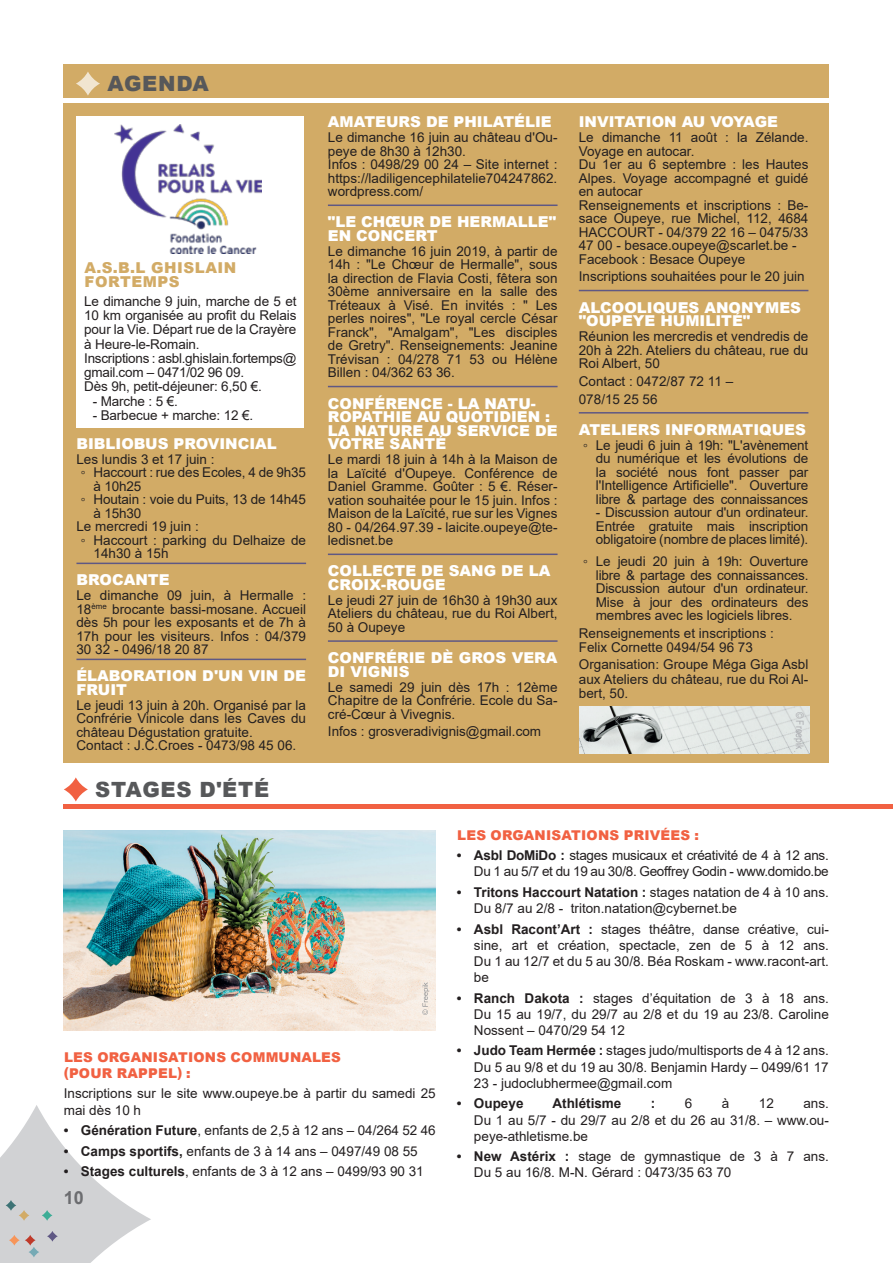
<style>
.page{position:relative;width:893px;height:1263px;background:#fff}
.page>*{position:absolute;margin:0;border:0;box-sizing:border-box;transform-origin:0 0}
.t1{font:900 21px "Arial";letter-spacing:.035em;color:#57585a}
.t2{font:700 18px "Arial";color:#6c6d70}
.t3{font:900 15px/13.5px "Arial";color:#fff}
.t4{font:900 15px/14.2px "Arial";letter-spacing:.035em;color:#d2ab66}
.t5{font:13.5px/13.5px "Arial";color:#231f20;text-align:justify}
.t6{font:13.5px/16.2px "Arial";letter-spacing:-.02em;color:#231f20;text-align:right}
.t7{font:900 13.5px/16.2px "Arial";letter-spacing:.015em;color:#f16142}
.t8{font:700 13.5px "Arial";color:#231f20}
.t9{font:10.5px "Arial Narrow";color:#acadb1}
.s1{font-weight:700}
</style>
<div class="page">
<svg style="left:0;top:1105px;width:151px;height:158px"></svg>
<svg style="left:6px;top:1200px;width:10px;height:11px"></svg>
<svg style="left:19px;top:1210px;width:10px;height:11px"></svg>
<svg style="left:42px;top:1210px;width:10px;height:11px"></svg>
<svg style="left:47px;top:1231px;width:11px;height:10px"></svg>
<svg style="left:25px;top:1235px;width:11px;height:10px"></svg>
<svg style="left:29px;top:1247px;width:10px;height:10px"></svg>
<svg style="left:9px;top:1235px;width:11px;height:10px"></svg>
<div style="left:64px;top:64px;width:765px;height:698px;background:#d2ab66"></div>
<svg style="left:76px;top:72px;width:24px;height:24px"></svg>
<hr style="left:64px;top:99px;width:771px;height:4px;background:#fff">
<img style="left:579px;top:707px;width:231px;height:47px">
<hr style="left:76px;top:563px;width:230px;height:1px;background:#5f5884">
<hr style="left:76px;top:659px;width:230px;height:1px;background:#5f5884">
<div style="left:77px;top:116px;width:227px;height:312px;background:#fff"></div>
<img style="left:115px;top:124px;width:147px;height:130px">
<hr style="left:328px;top:205px;width:230px;height:1px;background:#5f5884">
<hr style="left:328px;top:386px;width:230px;height:1px;background:#5f5884">
<hr style="left:328px;top:554px;width:230px;height:1px;background:#5f5884">
<hr style="left:328px;top:640px;width:230px;height:2px;background:#5f5884">
<hr style="left:579px;top:290px;width:229px;height:1px;background:#5f5884">
<hr style="left:579px;top:412px;width:229px;height:2px;background:#5f5884">
<img style="left:64px;top:830px;width:372px;height:200px">
<svg style="left:422px;top:982px;width:7px;height:33px"></svg>
<svg style="left:64px;top:777px;width:24px;height:24px"></svg>
<div style="left:64px;top:804px;width:829px;height:5px;background:#f16142"></div>
<h1 class="t1" style="left:107px;top:69px;width:103px">AGENDA</h1>
<p class="t4" style="left:84px;top:260px;width:153px">A.S.B.L GHISLAIN<br>FORTEMPS</p>
<p class="t5" style="left:84px;top:294px;width:214px;line-height:14.2px;text-align:left">Le dimanche 9 juin, marche de 5 et<br>10 km organisée au profit du Relais pour la Vie. Départ rue de la Crayère à Heure-le-Romain.<br>Inscriptions : asbl.ghislain.fortemps@ gmail.com – 0471/02 96 09.<br>Dès 9h, petit-déjeuner: 6,50 €.</p>
<p class="t5" style="left:93px;top:394px;width:87px">- Marche : 5 €.</p>
<p class="t5" style="left:93px;top:408px;width:162px">- Barbecue + marche: 12 €.</p>
<p class="t3" style="left:76px;top:436px;width:202px">BIBLIOBUS PROVINCIAL</p>
<p class="t5" style="left:76px;top:452px;width:140px">Les lundis 3 et 17 juin :</p>
<p class="t5" style="left:81px;top:466px;width:227px">◦ Haccourt : rue des Ecoles, 4 de 9h35</p>
<p class="t5" style="left:93px;top:479px;width:49px">à 10h25</p>
<p class="t5" style="left:81px;top:493px;width:227px">◦ Houtain : voie du Puits, 13 de 14h45</p>
<p class="t5" style="left:93px;top:506px;width:49px">à 15h30</p>
<p class="t5" style="left:76px;top:520px;width:124px">Le mercredi 19 juin :</p>
<p class="t5" style="left:81px;top:533px;width:227px">◦ Haccourt : parking du Delhaize de</p>
<p class="t5" style="left:93px;top:547px;width:77px">14h30 à 15h</p>
<p class="t3" style="left:76px;top:573px;width:95px">BROCANTE</p>
<p class="t5" style="left:76px;top:589px;width:231px">Le dimanche 09 juin, à Hermalle :<br>18<sup>ème</sup> brocante bassi-mosane. Accueil dès 5h pour les exposants et de 7h à 17h pour les visiteurs. Infos : 04/379<br>30 32 - 0496/18 20 87</p>
<p class="t3" style="left:76px;top:669px;width:231px">ÉLABORATION D'UN VIN DE<br>FRUIT</p>
<p class="t5" style="left:76px;top:698px;width:231px;text-align:left">Le jeudi 13 juin à 20h. Organisé par la Confrérie Vinicole dans les Caves du château Dégustation gratuite.<br>Contact : J.C.Croes - 0473/98 45 06.</p>
<h1 class="t1" style="left:95px;top:774px;width:175px">STAGES D'ÉTÉ</h1>
<p class="t3" style="left:328px;top:114px;width:225px">AMATEURS DE PHILATÉLIE</p>
<p class="t5" style="left:328px;top:130px;width:231px;text-align:left">Le dimanche 16 juin au château d'Ou&shy;peye de 8h30 à 12h30.<br>Infos : 0498/29 00 24 – Site internet : https://ladiligencephilatelie704247862. wordpress.com/</p>
<p class="t3" style="left:328px;top:215px;width:230px">"LE CHŒUR DE HERMALLE"<br>EN CONCERT</p>
<p class="t5" style="left:328px;top:244px;width:231px">Le dimanche 16 juin 2019, à partir de 14h : "Le Chœur de Hermalle", sous la direction de Flavia Costi, fêtera son 30ème anniversaire en la salle des Tréteaux à Visé. En invités : " Les perles noires", "Le royal cercle César Franck", "Amalgam", "Les disciples de Gretry". Renseignements: Jeanine Trévisan : 04/278 71 53 ou Hélène Billen : 04/362 63 36.</p>
<p class="t3" style="left:328px;top:396px;width:231px">CONFÉRENCE - LA NATU-<br>ROPATHIE AU QUOTIDIEN :<br>LA NATURE AU SERVICE DE<br>VOTRE SANTÉ</p>
<p class="t5" style="left:328px;top:452px;width:231px">Le mardi 18 juin à 14h à la Maison de la Laïcité d'Oupeye. Conférence de Daniel Gramme. Goûter : 5 €. Réser&shy;vation souhaitée pour le 15 juin. Infos :<br>Maison de la Laïcité, rue sur les Vignes 80 - 04/264.97.39 - laicite.oupeye@te&shy;ledisnet.be</p>
<p class="t3" style="left:328px;top:564px;width:224px">COLLECTE DE SANG DE LA<br>CROIX-ROUGE</p>
<p class="t5" style="left:328px;top:593px;width:231px">Le jeudi 27 juin de 16h30 à 19h30 aux Ateliers du château, rue du Roi Albert, 50 à Oupeye</p>
<p class="t3" style="left:328px;top:650px;width:231px">CONFRÉRIE DÈ GROS VERA<br>DI VIGNIS</p>
<p class="t5" style="left:328px;top:680px;width:231px">Le samedi 29 juin dès 17h : 12ème Chapitre de la Confrérie. Ecole du Sa&shy;cré-Cœur à Vivegnis.</p>
<p class="t5" style="left:328px;top:725px;width:215px">Infos : grosveradivignis@gmail.com</p>
<p class="t3" style="left:579px;top:114px;width:201px">INVITATION AU VOYAGE</p>
<p class="t5" style="left:579px;top:130px;width:231px;text-align:left">Le dimanche 11 août : la Zélande.<br>Voyage en autocar.<br>Du 1er au 6 septembre : les Hautes<br>Alpes. Voyage accompagné et guidé en autocar<br>Renseignements et inscriptions : Be&shy;sace Oupeye, rue Michel, 112, 4684<br>HACCOURT - 04/379 22 16 – 0475/33<br>47 00 - besace.oupeye@scarlet.be -<br>Facebook : Besace Oupeye</p>
<p class="t5" style="left:579px;top:270px;width:227px">Inscriptions souhaitées pour le 20 juin</p>
<p class="t3" style="left:579px;top:300px;width:224px">ALCOOLIQUES ANONYMES "OUPEYE HUMILITÉ"</p>
<p class="t5" style="left:579px;top:329px;width:231px">Réunion les mercredis et vendredis de 20h à 22h. Ateliers du château, rue du Roi Albert, 50</p>
<p class="t5" style="left:579px;top:372px;width:156px;line-height:17.7px">Contact : 0472/87 72 11 –<br>078/15 25 56</p>
<p class="t3" style="left:579px;top:422px;width:229px">ATELIERS INFORMATIQUES</p>
<p class="t5" style="left:596px;top:438px;width:214px;text-indent:-13px">◦ Le jeudi 6 juin à 19h: "L'avènement du numérique et les évolutions de la société nous font passer par l'Intelligence Artificielle". Ouverture libre &amp; partage des connaissances</p>
<p class="t5" style="left:596px;top:506px;width:214px">- Discussion autour d'un ordinateur.<br>Entrée gratuite mais inscription obligatoire (nombre de places limité).</p>
<p class="t5" style="left:596px;top:555px;width:214px;text-indent:-13px">◦ Le jeudi 20 juin à 19h: Ouverture libre &amp; partage des connaissances.<br>Discussion autour d'un ordinateur.<br>Mise à jour des ordinateurs des membres avec les logiciels libres.</p>
<p class="t5" style="left:579px;top:626px;width:197px">Renseignements et inscriptions :<br>Felix Cornette 0494/54 96 73</p>
<p class="t5" style="left:579px;top:657px;width:231px;line-height:14.2px">Organisation: Groupe Méga Giga Asbl aux Ateliers du château, rue du Roi Al&shy;bert, 50.</p>
<p class="t9" style="left:807px;top:712px;width:39px;rotate:90deg">© Freepik</p>
<p class="t7" style="left:64px;top:1048px;width:279px">LES ORGANISATIONS COMMUNALES (POUR RAPPEL) :</p>
<p class="t5" style="left:64px;top:1085px;width:373px;line-height:16.2px">Inscriptions sur le site www.oupeye.be à partir du samedi 25 mai dès 10 h</p>
<p class="t5" style="left:64px;top:1123px;width:373px"><span class="s1">• Génération Future</span>, enfants de 2,5 à 12 ans – 04/264 52 46</p>
<p class="t5" style="left:64px;top:1144px;width:355px"><span class="s1">• Camps sportifs,</span> enfants de 3 à 14 ans – 0497/49 08 55</p>
<p class="t5" style="left:64px;top:1164px;width:361px"><span class="s1">• Stages culturels</span>, enfants de 3 à 12 ans – 0499/93 90 31</p>
<h2 class="t2" style="left:64px;top:1185px;width:22px">10</h2>
<p class="t7" style="left:457px;top:826px;width:243px">LES ORGANISATIONS PRIVÉES :</p>
<p class="t6" style="left:457px;top:847px;width:373px"><span class="s1">• Asbl DoMiDo :</span> stages musicaux et créativité de 4 à 12 ans.<br>Du 1 au 5/7 et du 19 au 30/8. Geoffrey Godin - www.domido.be</p>
<p class="t5" style="left:474px;top:884px;width:356px;line-height:16.2px;text-indent:-17px"><span class="s1">• Tritons Haccourt Natation :</span> stages natation de 4 à 10 ans.<br>Du 8/7 au 2/8 - triton.natation@cybernet.be</p>
<p class="t5" style="left:474px;top:920px;width:356px;line-height:16.2px;text-indent:-17px"><span class="s1">• Asbl Racont’Art :</span> stages théâtre, danse créative, cui&shy;sine, art et création, spectacle, zen de 5 à 12 ans.<br>Du 1 au 12/7 et du 5 au 30/8. Béa Roskam - www.racont-art. be</p>
<p class="t5" style="left:474px;top:990px;width:356px;line-height:16.2px;text-indent:-17px"><span class="s1">• Ranch Dakota :</span> stages d’équitation de 3 à 18 ans.<br>Du 15 au 19/7, du 29/7 au 2/8 et du 19 au 23/8. Caroline Nossent – 0470/29 54 12</p>
<p class="t5" style="left:474px;top:1042px;width:356px;line-height:16.2px;text-indent:-17px"><span class="s1">• Judo Team Hermée :</span> stages judo/multisports de 4 à 12 ans.<br>Du 5 au 9/8 et du 19 au 30/8. Benjamin Hardy – 0499/61 17<br>23 - judoclubhermee@gmail.com</p>
<p class="t8" style="left:457px;top:1094px;width:68px">• Oupeye</p>
<p class="t8" style="left:552px;top:1094px;width:71px">Athlétisme</p>
<p class="t8" style="left:651px;top:1094px;width:6px">:</p>
<p class="t5" style="left:685px;top:1097px;width:9px">6</p>
<p class="t5" style="left:722px;top:1097px;width:9px">à</p>
<p class="t5" style="left:759px;top:1097px;width:17px">12</p>
<p class="t5" style="left:474px;top:1095px;width:356px;line-height:16.2px;text-indent:329px">ans.<br>Du 1 au 5/7 - du 29/7 au 2/8 et du 26 au 31/8. – www.ou&shy;peye-athletisme.be</p>
<p class="t5" style="left:474px;top:1148px;width:356px;line-height:16.2px;text-indent:-17px"><span class="s1">• New Astérix :</span> stage de gymnastique de 3 à 7 ans.<br>Du 5 au 16/8. M-N. Gérard : 0473/35 63 70</p>
</div>
